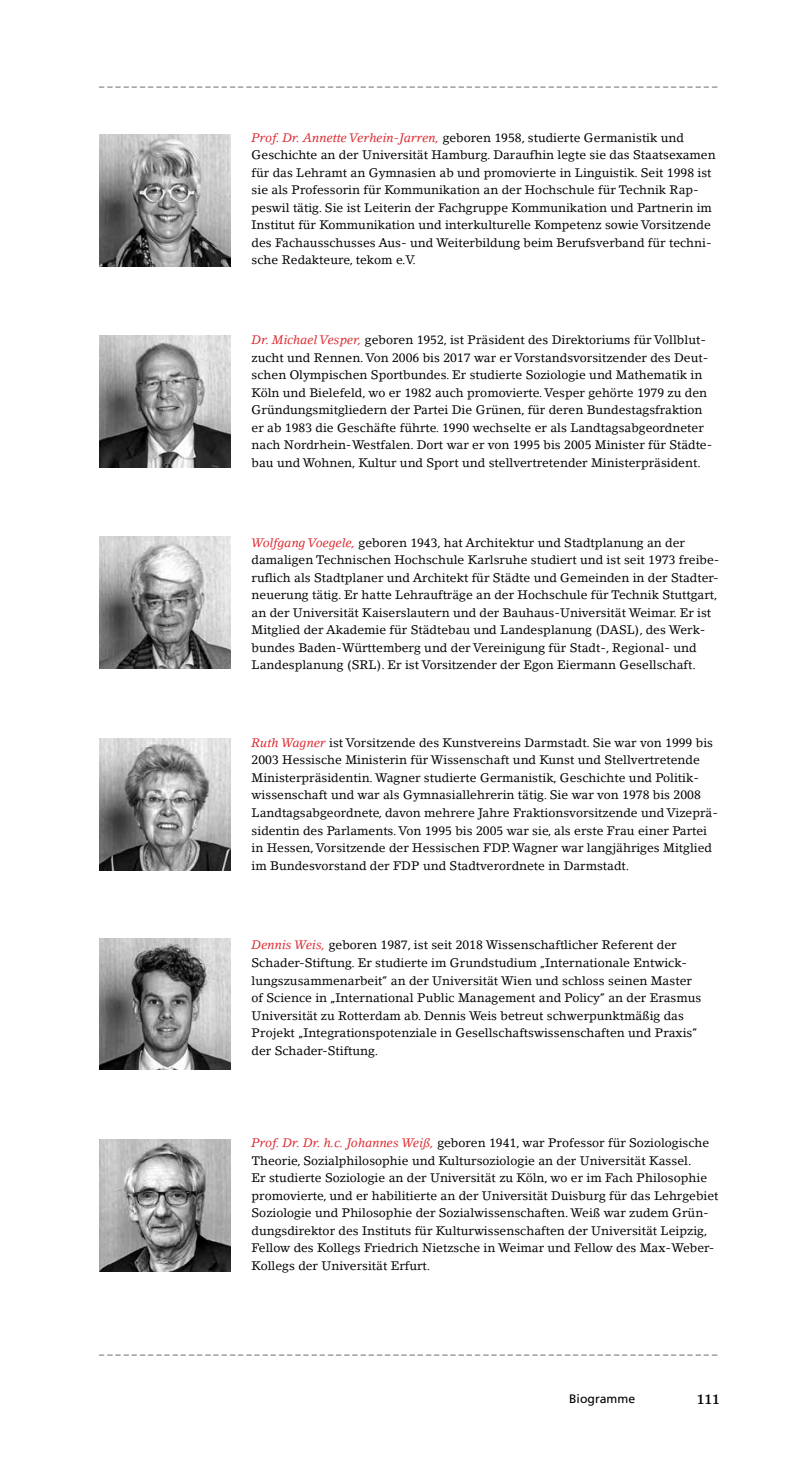
<style>
.page{position:relative;width:794px;height:1474px;background:#fff}
.page>*{position:absolute;margin:0;border:0;box-sizing:border-box;transform-origin:0 0}
.t1{font:17.5px "Georgia";color:#000}
.t2{font:12.25px/17.5px "Lino Letter Std";color:#000}
.t3{font:12.25px "Frutiger";color:#000}
.t4{font:10.5px "Frutiger";color:#000}
.s1{font-style:italic;color:#dc2c32}
</style>
<div class="page">
<img style="left:99px;top:135px;width:132px;height:131px">
<img style="left:99px;top:335px;width:132px;height:132px">
<img style="left:99px;top:536px;width:132px;height:132px">
<img style="left:99px;top:738px;width:132px;height:132px">
<img style="left:99px;top:938px;width:132px;height:131px">
<img style="left:99px;top:1139px;width:132px;height:132px">
<p class="t4" style="left:99px;top:76px;width:619px">_ _ _ _ _ _ _ _ _ _ _ _ _ _ _ _ _ _ _ _ _ _ _ _ _ _ _ _ _ _ _ _ _ _ _ _ _ _ _ _ _ _ _ _ _ _ _ _ _ _ _ _ _ _ _ _ _ _ _ _ _ _ _ _ _ _ _ _ _ _ _ _ _ _ _ _</p>
<p class="t2" style="left:252px;top:129px;width:465px"><span class="s1">Prof. Dr. Annette Verhein-Jarren,</span> geboren 1958, studierte Germanistik und Geschichte an der Universität Hamburg. Daraufhin legte sie das Staatsexamen für das Lehramt an Gymnasien ab und promovierte in Linguistik. Seit 1998 ist sie als Professorin für Kommunikation an der Hochschule für Technik Rap&shy;peswil tätig. Sie ist Leiterin der Fachgruppe Kommunikation und Partnerin im Institut für Kommunikation und interkulturelle Kompetenz sowie Vorsitzende des Fachausschusses Aus- und Weiterbildung beim Berufsverband für techni&shy;sche Redakteure, tekom e.V.</p>
<p class="t2" style="left:252px;top:331px;width:462px"><span class="s1">Dr. Michael Vesper,</span> geboren 1952, ist Präsident des Direktoriums für Vollblut&shy;zucht und Rennen. Von 2006 bis 2017 war er Vorstandsvorsitzender des Deut&shy;schen Olympischen Sportbundes. Er studierte Soziologie und Mathematik in Köln und Bielefeld, wo er 1982 auch promovierte. Vesper gehörte 1979 zu den Gründungsmitgliedern der Partei Die Grünen, für deren Bundestagsfraktion er ab 1983 die Geschäfte führte. 1990 wechselte er als Landtagsabgeordneter nach Nordrhein-Westfalen. Dort war er von 1995 bis 2005 Minister für Städte&shy;bau und Wohnen, Kultur und Sport und stellvertretender Ministerpräsident.</p>
<p class="t2" style="left:252px;top:534px;width:469px"><span class="s1">Wolfgang Voegele,</span> geboren 1943, hat Architektur und Stadtplanung an der damaligen Technischen Hochschule Karlsruhe studiert und ist seit 1973 freibe&shy;ruflich als Stadtplaner und Architekt für Städte und Gemeinden in der Stadter&shy;neuerung tätig. Er hatte Lehraufträge an der Hochschule für Technik Stuttgart, an der Universität Kaiserslautern und der Bauhaus-Universität Weimar. Er ist Mitglied der Akademie für Städtebau und Landesplanung (DASL), des Werk&shy;bundes Baden-Württemberg und der Vereinigung für Stadt-, Regional- und Landesplanung (SRL). Er ist Vorsitzender der Egon Eiermann Gesellschaft.</p>
<p class="t2" style="left:252px;top:734px;width:468px"><span class="s1">Ruth Wagner</span> ist Vorsitzende des Kunstvereins Darmstadt. Sie war von 1999 bis 2003 Hessische Ministerin für Wissenschaft und Kunst und Stellvertretende Ministerpräsidentin. Wagner studierte Germanistik, Geschichte und Politik&shy;wissenschaft und war als Gymnasiallehrerin tätig. Sie war von 1978 bis 2008<br>Landtagsabgeordnete, davon mehrere Jahre Fraktionsvorsitzende und Vizeprä&shy;sidentin des Parlaments. Von 1995 bis 2005 war sie, als erste Frau einer Partei in Hessen, Vorsitzende der Hessischen FDP. Wagner war langjähriges Mitglied im Bundesvorstand der FDP und Stadtverordnete in Darmstadt.</p>
<p class="t2" style="left:252px;top:936px;width:451px"><span class="s1">Dennis Weis,</span> geboren 1987, ist seit 2018 Wissenschaftlicher Referent der Schader-Stiftung. Er studierte im Grundstudium „Internationale Entwick&shy;lungszusammenarbeit“ an der Universität Wien und schloss seinen Master of Science in „International Public Management and Policy“ an der Erasmus Universität zu Rotterdam ab. Dennis Weis betreut schwerpunktmäßig das Projekt „Integrationspotenziale in Gesellschaftswissenschaften und Praxis“ der Schader-Stiftung.</p>
<p class="t2" style="left:252px;top:1133px;width:468px"><span class="s1">Prof. Dr. Dr. h.c. Johannes Weiß,</span> geboren 1941, war Professor für Soziologische Theorie, Sozialphilosophie und Kultursoziologie an der Universität Kassel.<br>Er studierte Soziologie an der Universität zu Köln, wo er im Fach Philosophie promovierte, und er habilitierte an der Universität Duisburg für das Lehrgebiet Soziologie und Philosophie der Sozialwissenschaften. Weiß war zudem Grün&shy;dungsdirektor des Instituts für Kulturwissenschaften der Universität Leipzig, Fellow des Kollegs Friedrich Nietzsche in Weimar und Fellow des Max-Weber-Kollegs der Universität Erfurt.</p>
<p class="t4" style="left:99px;top:1343px;width:619px">_ _ _ _ _ _ _ _ _ _ _ _ _ _ _ _ _ _ _ _ _ _ _ _ _ _ _ _ _ _ _ _ _ _ _ _ _ _ _ _ _ _ _ _ _ _ _ _ _ _ _ _ _ _ _ _ _ _ _ _ _ _ _ _ _ _ _ _ _ _ _ _ _ _ _ _</p>
<p class="t3" style="left:569px;top:1391px;width:68px">Biogramme</p>
<h1 class="t1" style="left:697px;top:1386px;width:24px">111</h1>
</div>
